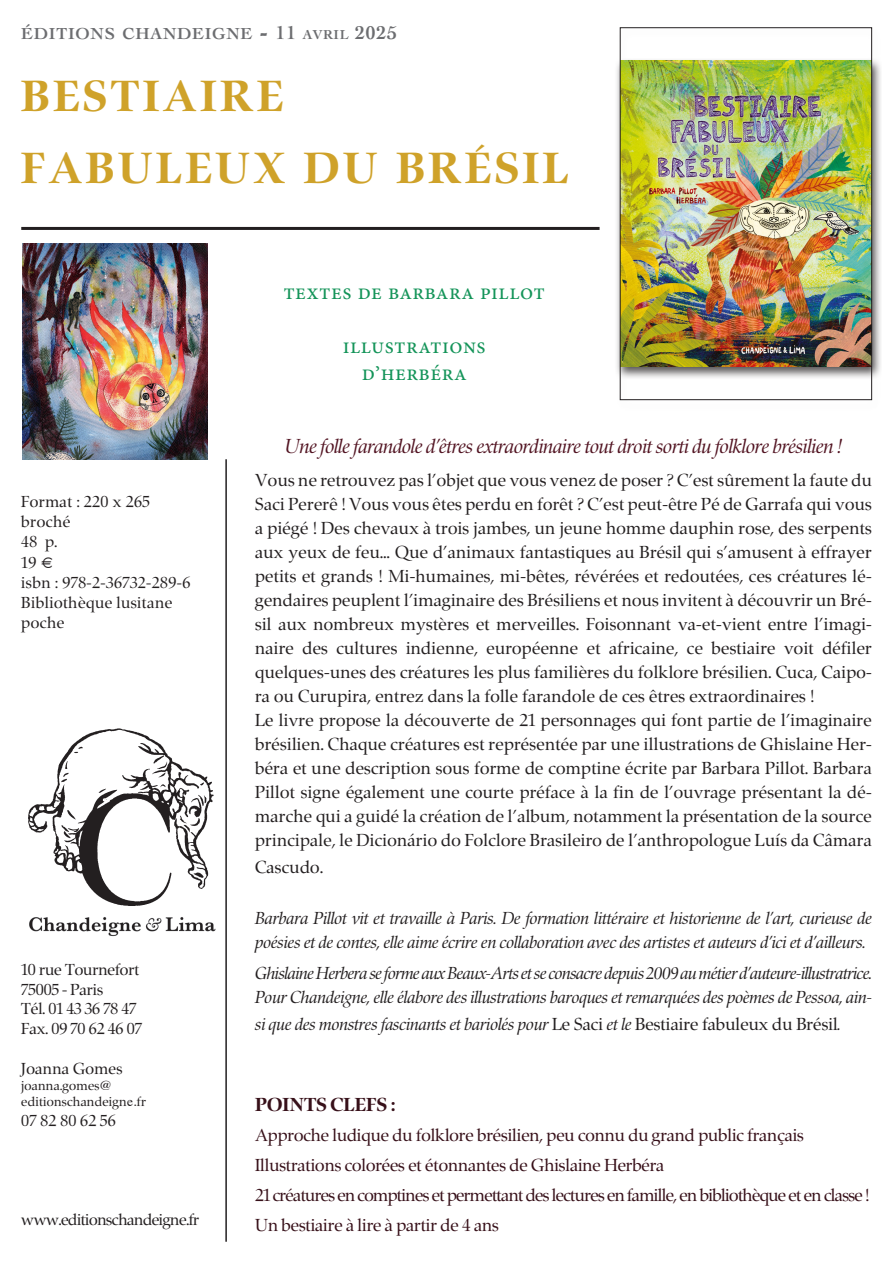
<style>
.page{position:relative;width:893px;height:1263px;background:#fff}
.page>*{position:absolute;margin:0;border:0;box-sizing:border-box;transform-origin:0 0}
.t1{font:700 45.15px "Zapf Renaissance Antiqua";letter-spacing:.085em;color:#cfa22a}
.t2{font:22.5px "Minion Pro";letter-spacing:.02em;color:#149459}
.t3{font:italic 21px "Zapf Renaissance Antiqua";color:#521422}
.t4{font:700 19.5px "Zapf Renaissance Antiqua";letter-spacing:.01em;color:#371019}
.t5{font:18px/24px "Zapf Renaissance Antiqua";letter-spacing:.02em;color:#231f20;text-align:justify}
.t6{font:italic 18px/24px "Zapf Renaissance Antiqua";letter-spacing:.01em;color:#231f20}
.t7{font:italic 18px/24px "Zapf Renaissance Antiqua";letter-spacing:-.01em;color:#231f20}
.t8{font:18px "Zapf Renaissance Antiqua";color:#371019}
.t9{font:18px "Zapf Renaissance Antiqua";letter-spacing:-.03em;color:#371019}
.t10{font:700 16.8px "Cochin";letter-spacing:.045em;color:#6c6d70}
.t11{font:16.5px/20.2px "Zapf Renaissance Antiqua";letter-spacing:.02em;color:#231f20}
.t12{font:16.5px "Zapf Renaissance Antiqua";color:#231f20}
.t13{font:16.5px "Zapf Renaissance Antiqua";letter-spacing:-.02em;color:#231f20}
.t14{font:13.5px "Zapf Renaissance Antiqua";letter-spacing:.02em;color:#231f20}
.s1{font-size:24px}
.s2{font-size:19.5px}
.s3{font-size:13.65px}
.s4{font-family:"Times"}
.s5{font-style:normal}
</style>
<div class="page">
<div style="left:614px;top:25px;width:268px;height:388px;background:#231f20;opacity:.75"></div>
<img style="left:622px;top:61px;width:248px;height:305px">
<div style="left:620px;top:28px;width:252px;height:372px;border:1px solid #231f20"></div>
<img style="left:22px;top:243px;width:185px;height:216px">
<hr style="left:21px;top:227px;width:579px;height:3px;background:#231f20">
<hr style="left:225px;top:459px;width:2px;height:783px;background:#231f20">
<img style="left:29px;top:917px;width:187px;height:20px">
<img style="left:28px;top:728px;width:186px;height:178px">
<p class="t10" style="left:21px;top:24px;width:378px">ÉDITIONS CHANDEIGNE <span class="s1">-</span> <span class="s2">11</span> <span class="s3">AVRIL</span> <span class="s2">2025</span></p>
<p class="t1" style="left:21px;top:73px;width:263px">BESTIAIRE</p>
<p class="t1" style="left:21px;top:145px;width:549px">FABULEUX DU BRÉSIL</p>
<p class="t2" style="left:283px;top:277px;width:263px">textes de barbara pillot</p>
<p class="t11" style="left:21px;top:492px;width:130px">Format : 220 x 265</p>
<p class="t11" style="left:21px;top:512px;width:50px">broché</p>
<p class="t11" style="left:21px;top:532px;width:38px">48 p.</p>
<p class="t11" style="left:21px;top:553px;width:34px">19 <span class="s4">€</span></p>
<p class="t11" style="left:21px;top:573px;width:171px">isbn : 978-2-36732-289-6</p>
<p class="t11" style="left:21px;top:593px;width:152px">Bibliothèque lusitane poche</p>
<p class="t12" style="left:21px;top:961px;width:119px">10 rue Tournefort</p>
<p class="t12" style="left:21px;top:980px;width:83px">75005 - Paris</p>
<p class="t12" style="left:21px;top:1000px;width:116px">Tél. 01 43 36 78 47</p>
<p class="t12" style="left:21px;top:1020px;width:122px">Fax. 09 70 62 46 07</p>
<p class="t11" style="left:21px;top:1059px;width:103px">Joanna Gomes</p>
<p class="t14" style="left:21px;top:1078px;width:92px">joanna.gomes<span class="s4">@</span></p>
<p class="t14" style="left:21px;top:1095px;width:126px">editionschandeign<span class="s4">e.</span>fr</p>
<p class="t11" style="left:21px;top:1111px;width:96px">07 82 80 62 56</p>
<p class="t13" style="left:21px;top:1211px;width:179px">www.editionschandeigne.fr</p>
<p class="t2" style="left:343px;top:331px;width:144px">illustrations</p>
<p class="t2" style="left:362px;top:358px;width:107px">d’herbéra</p>
<p class="t3" style="left:285px;top:435px;width:558px">Une folle farandole d’êtres extraordinaire tout droit sorti du folklore brésilien !</p>
<p class="t5" style="left:255px;top:468px;width:618px">Vous ne retrouvez pas l’objet que vous venez de poser ? C’est sûrement la faute du Saci Pererê ! Vous vous êtes perdu en forêt ? C’est peut-être Pé de Garrafa qui vous a piégé ! Des chevaux à trois jambes, un jeune homme dauphin rose, des serpents aux yeux de feu... Que d’animaux fantastiques au Brésil qui s’amusent à effrayer petits et grands ! Mi-humaines, mi-bêtes, révérées et redoutées, ces créatures lé&shy;gendaires peuplent l’imaginaire des Brésiliens et nous invitent à découvrir un Bré&shy;sil aux nombreux mystères et merveilles. Foisonnant va-et-vient entre l’imagi&shy;naire des cultures indienne, européenne et africaine, ce bestiaire voit défiler quelques-unes des créatures les plus familières du folklore brésilien. Cuca, Caipo&shy;ra ou Curupira, entrez dans la folle farandole de ces êtres extraordinaires !</p>
<p class="t5" style="left:255px;top:708px;width:618px">Le livre propose la découverte de 21 personnages qui font partie de l’imaginaire brésilien. Chaque créatures est représentée par une illustrations de Ghislaine Her&shy;béra et une description sous forme de comptine écrite par Barbara Pillot. Barbara Pillot signe également une courte préface à la fin de l’ouvrage présentant la dé&shy;marche qui a guidé la création de l’album, notamment la présentation de la source principale, le Dicionário do Folclore Brasileiro de l’anthropologue Luís da Câmara</p>
<p class="t5" style="left:255px;top:855px;width:69px">Cascudo.</p>
<p class="t6" style="left:255px;top:906px;width:618px">Barbara Pillot vit et travaille à Paris. De formation littéraire et historienne de l’art, curieuse de poésies et de contes, elle aime écrire en collaboration avec des artistes et auteurs d’ici et d’ailleurs.</p>
<p class="t7" style="left:255px;top:962px;width:618px">Ghislaine Herbera se forme aux Beaux-Arts et se consacre depuis 2009 au métier d’auteure-illustratrice.<br>Pour Chandeigne, elle élabore des illustrations baroques et remarquées des poèmes de Pessoa, ain-</p>
<p class="t6" style="left:255px;top:1013px;width:587px">si que des monstres fascinants et bariolés pour <span class="s5">Le Saci</span> et le <span class="s5">Bestiaire fabuleux du Brésil</span>.</p>
<p class="t4" style="left:255px;top:1094px;width:141px">POINTS CLEFS :</p>
<p class="t8" style="left:255px;top:1126px;width:550px">Approche ludique du folklore brésilien, peu connu du grand public français</p>
<p class="t8" style="left:255px;top:1156px;width:411px">Illustrations colorées et étonnantes de Ghislaine Herbéra</p>
<p class="t9" style="left:255px;top:1186px;width:615px">21 créatures en comptines et permettant des lectures en famille, en bibliothèque et en classe !</p>
<p class="t8" style="left:255px;top:1216px;width:245px">Un bestiaire à lire à partir de 4 ans</p>
</div>
